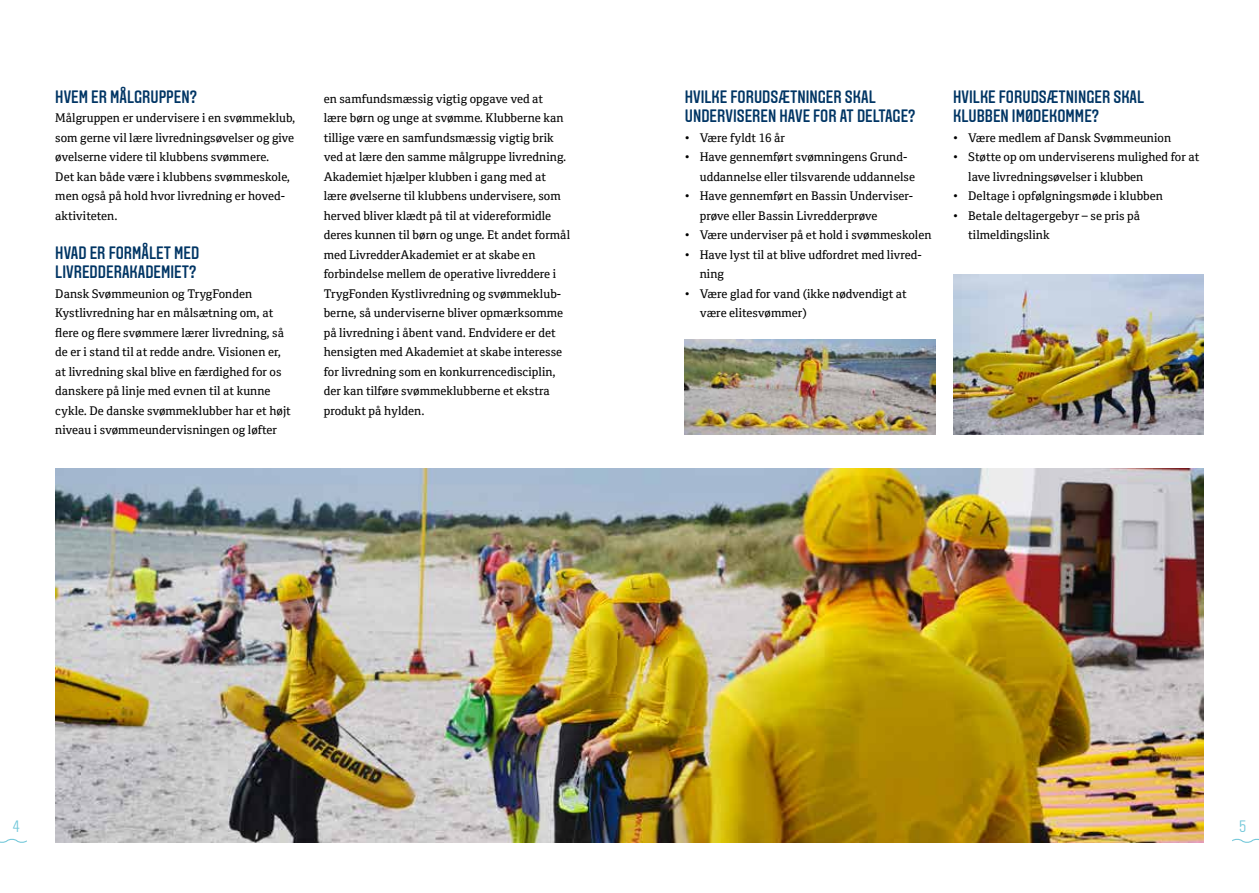
<style>
.page{position:relative;width:1259px;height:893px;background:#fff}
.page>*{position:absolute;margin:0;border:0;box-sizing:border-box;transform-origin:0 0}
.t1{font:500 18px/19.5px "Aveny T";color:#003564}
.t2{font:300 16.5px "Aveny T";color:#74c8da}
.t3{font:12px/19.5px "Cordale";color:#000}
</style>
<div class="page">
<svg style="left:0;top:838px;width:27px;height:5px"></svg>
<svg style="left:1232px;top:838px;width:27px;height:5px"></svg>
<img style="left:55px;top:469px;width:1148px;height:374px">
<img style="left:685px;top:339px;width:250px;height:96px">
<img style="left:953px;top:275px;width:250px;height:160px">
<h1 class="t1" style="left:55px;top:87px;width:143px">HVEM ER MÅLGRUPPEN?</h1>
<p class="t3" style="left:55px;top:108px;width:241px">Målgruppen er undervisere i en svømmeklub, som gerne vil lære livredningsøvelser og give øvelserne videre til klubbens svømmere.<br>Det kan både være i klubbens svømmeskole, men også på hold hvor livredning er hoved&shy;aktiviteten.</p>
<h1 class="t1" style="left:55px;top:243px;width:146px">HVAD ER FORMÅLET MED<br>LIVREDDERAKADEMIET?</h1>
<p class="t3" style="left:55px;top:284px;width:237px">Dansk Svømmeunion og TrygFonden Kystlivredning har en målsætning om, at flere og flere svømmere lærer livredning, så de er i stand til at redde andre. Visionen er, at livredning skal blive en færdighed for os danskere på linje med evnen til at kunne cykle. De danske svømmeklubber har et højt niveau i svømmeundervisningen og løfter</p>
<p class="t3" style="left:324px;top:89px;width:248px">en samfundsmæssig vigtig opgave ved at<br>lære børn og unge at svømme. Klubberne kan tillige være en samfundsmæssig vigtig brik ved at lære den samme målgruppe livredning.<br>Akademiet hjælper klubben i gang med at lære øvelserne til klubbens undervisere, som herved bliver klædt på til at videreformidle deres kunnen til børn og unge. Et andet formål med LivredderAkademiet er at skabe en forbindelse mellem de operative livreddere i TrygFonden Kystlivredning og svømmeklub&shy;berne, så underviserne bliver opmærksomme på livredning i åbent vand. Endvidere er det hensigten med Akademiet at skabe interesse for livredning som en konkurrencedisciplin, der kan tilføre svømmeklubberne et ekstra produkt på hylden.</p>
<h1 class="t1" style="left:685px;top:87px;width:232px">HVILKE FORUDSÆTNINGER SKAL<br>UNDERVISEREN HAVE FOR AT DELTAGE?</h1>
<p class="t3" style="left:685px;top:128px;width:102px">• Være fyldt 16 år</p>
<p class="t3" style="left:700px;top:147px;width:217px;text-indent:-15px">• Have gennemført svømningens Grund&shy;uddannelse eller tilsvarende uddannelse</p>
<p class="t3" style="left:700px;top:186px;width:215px;text-indent:-15px">• Have gennemført en Bassin Underviser&shy;prøve eller Bassin Livredderprøve</p>
<p class="t3" style="left:685px;top:225px;width:248px">• Være underviser på et hold i svømmeskolen</p>
<p class="t3" style="left:700px;top:245px;width:223px;text-indent:-15px">• Have lyst til at blive udfordret med livred&shy;ning</p>
<p class="t3" style="left:700px;top:284px;width:209px;text-indent:-15px">• Være glad for vand (ikke nødvendigt at være elitesvømmer)</p>
<h1 class="t1" style="left:953px;top:87px;width:192px">HVILKE FORUDSÆTNINGER SKAL<br>KLUBBEN IMØDEKOMME?</h1>
<p class="t3" style="left:953px;top:128px;width:219px">• Være medlem af Dansk Svømmeunion</p>
<p class="t3" style="left:968px;top:147px;width:233px;text-indent:-15px">• Støtte op om underviserens mulighed for at lave livredningsøvelser i klubben</p>
<p class="t3" style="left:953px;top:186px;width:211px">• Deltage i opfølgningsmøde i klubben</p>
<p class="t3" style="left:968px;top:206px;width:173px;text-indent:-15px">• Betale deltagergebyr – se pris på tilmeldingslink</p>
<h2 class="t2" style="left:13px;top:817px;width:9px">4</h2>
<h2 class="t2" style="left:1239px;top:817px;width:9px">5</h2>
</div>
